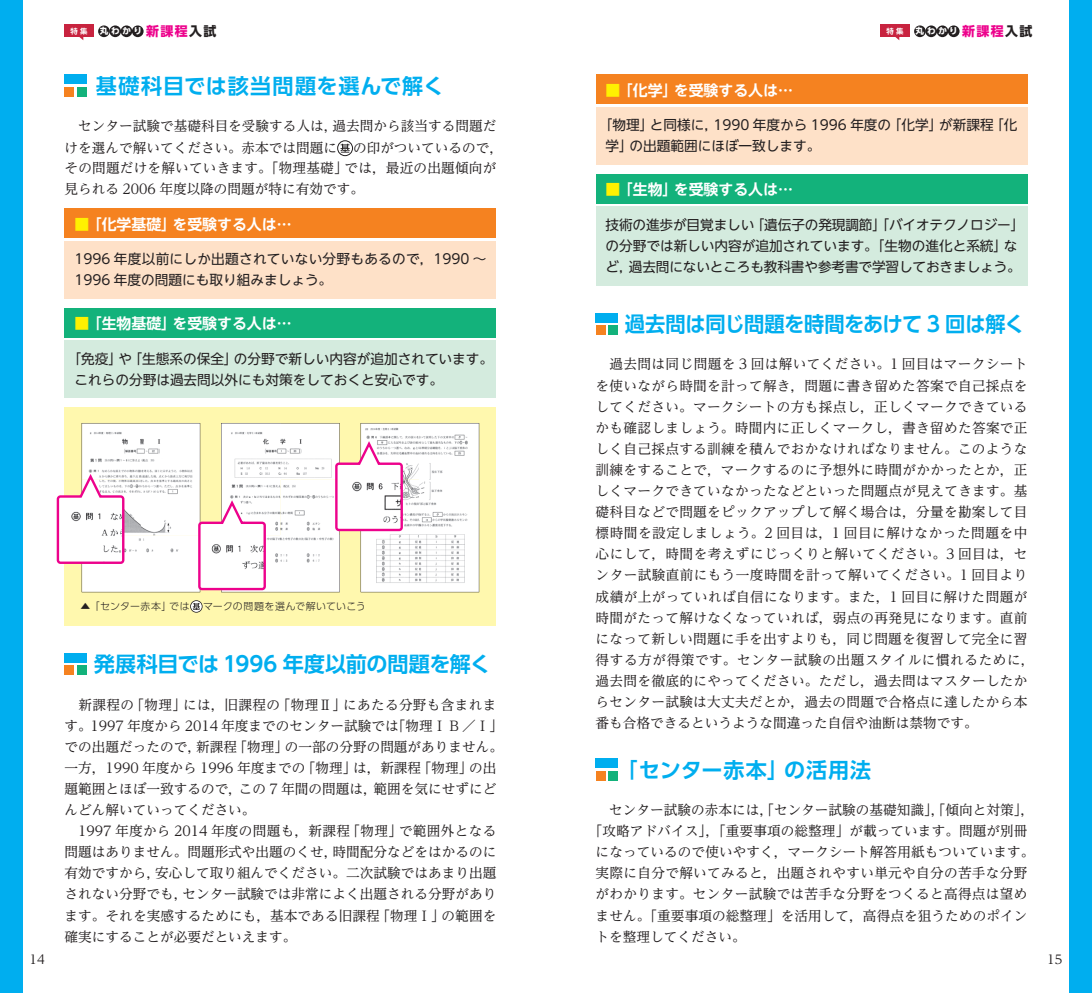
<style>
.page{position:relative;width:1092px;height:993px;background:#fff}
.page>*{position:absolute;margin:0;border:0;box-sizing:border-box;transform-origin:0 0}
.t1{font:700 21px "UD Shin Go Pr 6 N De";color:#00aeef}
.t2{font:700 21px "UD Shin Go Pr 6 N De";letter-spacing:-.02em;color:#00aeef;scale:.96 1}
.t3{font:700 21px "UD Shin Go Pr 6 N De";letter-spacing:.04em;color:#00aeef}
.t4{font:700 21px "UD Shin Go Pr 6 N De";letter-spacing:.045em;color:#00aeef}
.t5{font:700 14.88px "UD Shin Go NT Pr 6 N De";color:#fff}
.t6{font:13.65px/21px "UD Reimin Pr 6 N";letter-spacing:.02em;color:#231f20}
.t7{font:13.65px/21px "UD Reimin Pr 6 N";color:#231f20}
.t8{font:13.65px/21px "UD Shin Go NT Pr 6 N";color:#231f20}
.t9{font:12.42px "UD Reimin Pr 6 N";color:#231f20}
.t10{font:300 9.97px "UD Shin Go Pr 6 N";letter-spacing:.035em;color:#231f20}
.t11{font:700 8.58px "UD Shin Go Pr 6 N";letter-spacing:.3em;color:#fff}
.t12{font:700 7.35px "UD Shin Go Pr 6 N De";color:#fff}
.s1{font-size:12.95px;color:#ed028c}
.s2{font-size:12.95px;color:#231f20}
.s3{color:#fff101}
</style>
<div class="page">
<div style="left:1069px;top:0;width:22px;height:992px;background:#00aeef"></div>
<div style="left:0;top:0;width:22px;height:992px;background:#00aeef"></div>
<div style="left:914px;top:25px;width:11px;height:12px;background:#231f20;border-radius:50%"></div>
<div style="left:925px;top:25px;width:11px;height:12px;background:#231f20;border-radius:50%"></div>
<div style="left:936px;top:25px;width:12px;height:12px;background:#231f20;border-radius:50%"></div>
<div style="left:947px;top:25px;width:12px;height:12px;background:#231f20;border-radius:50%"></div>
<div style="left:880px;top:25px;width:29px;height:12px;background:#c8233f"></div>
<div style="left:98px;top:25px;width:12px;height:12px;background:#231f20;border-radius:50%"></div>
<div style="left:109px;top:25px;width:12px;height:12px;background:#231f20;border-radius:50%"></div>
<div style="left:121px;top:25px;width:11px;height:12px;background:#231f20;border-radius:50%"></div>
<div style="left:132px;top:25px;width:12px;height:12px;background:#231f20;border-radius:50%"></div>
<div style="left:64px;top:25px;width:30px;height:12px;background:#c8233f"></div>
<div style="left:64px;top:74px;width:23px;height:10px;background:#00aeef"></div>
<div style="left:64px;top:87px;width:10px;height:10px;background:#f58220"></div>
<div style="left:77px;top:87px;width:10px;height:10px;background:#13b27b"></div>
<svg style="left:337px;top:141px;width:15px;height:15px"></svg>
<div style="left:337px;top:140px;width:16px;height:16px;border:1px solid #231f20;border-radius:50%"></div>
<svg style="left:340px;top:144px;width:10px;height:8px"></svg>
<div style="left:64px;top:652px;width:23px;height:10px;background:#00aeef"></div>
<div style="left:64px;top:665px;width:10px;height:10px;background:#f58220"></div>
<div style="left:77px;top:665px;width:10px;height:10px;background:#13b27b"></div>
<div style="left:64px;top:241px;width:432px;height:57px;background:#fee1c8"></div>
<div style="left:64px;top:208px;width:432px;height:30px;background:#f58220"></div>
<div style="left:64px;top:340px;width:432px;height:57px;background:#d4ebde"></div>
<div style="left:64px;top:308px;width:432px;height:29px;background:#13b27b"></div>
<div style="left:64px;top:407px;width:432px;height:218px;background:#fff8ae"></div>
<svg style="left:56px;top:423px;width:423px;height:169px;background:#f7efed"></svg>
<svg style="left:190px;top:600px;width:12px;height:12px"></svg>
<div style="left:595px;top:107px;width:432px;height:57px;background:#fee1c8"></div>
<div style="left:595px;top:74px;width:432px;height:30px;background:#f58220"></div>
<div style="left:595px;top:206px;width:432px;height:80px;background:#d4ebde"></div>
<div style="left:595px;top:174px;width:432px;height:29px;background:#13b27b"></div>
<div style="left:595px;top:313px;width:23px;height:9px;background:#00aeef"></div>
<div style="left:595px;top:325px;width:10px;height:10px;background:#f58220"></div>
<div style="left:608px;top:325px;width:10px;height:10px;background:#13b27b"></div>
<div style="left:595px;top:758px;width:23px;height:10px;background:#00aeef"></div>
<div style="left:595px;top:770px;width:10px;height:10px;background:#f58220"></div>
<div style="left:608px;top:770px;width:10px;height:10px;background:#13b27b"></div>
<p class="t12" style="left:71px;top:25px;width:18px">特集</p>
<p class="t11" style="left:100px;top:24px;width:118px">丸わかり<span class="s1">新課程</span><span class="s2">入試</span></p>
<p class="t12" style="left:886px;top:25px;width:18px">特集</p>
<p class="t11" style="left:915px;top:24px;width:118px">丸わかり<span class="s1">新課程</span><span class="s2">入試</span></p>
<h1 class="t3" style="left:96px;top:69px;width:350px">基礎科目では該当問題を選んで解く</h1>
<p class="t7" style="left:64px;top:114px;width:440px;line-height:22.2px">　センター試験で基礎科目を受験する人は，過去問から該当する問題だけを選んで解いてください。赤本では問題に の印がついているので，</p>
<p class="t6" style="left:64px;top:157px;width:433px">その問題だけを解いていきます。「物理基礎」では，最近の出題傾向が見られる 2006 年度以降の問題が特に有効です。</p>
<p class="t5" style="left:605px;top:78px;width:189px"><span class="s3">■</span> 「化学」を受験する人は…</p>
<p class="t8" style="left:605px;top:114px;width:413px;text-indent:-7px">「物理」と同様に，1990 年度から 1996 年度の「化学」が新課程「化学」の出題範囲にほぼ一致します。</p>
<p class="t5" style="left:605px;top:177px;width:189px"><span class="s3">■</span> 「生物」を受験する人は…</p>
<p class="t8" style="left:605px;top:213px;width:420px">技術の進歩が目覚ましい「遺伝子の発現調節」「バイオテクノロジー」の分野では新しい内容が追加されています。「生物の進化と系統」など，過去問にないところも教科書や参考書で学習しておきましょう。</p>
<p class="t5" style="left:74px;top:212px;width:219px"><span class="s3">■</span> 「化学基礎」を受験する人は…</p>
<p class="t8" style="left:74px;top:248px;width:413px">1996 年度以前にしか出題されていない分野もあるので，1990 ～<br>1996 年度の問題にも取り組みましょう。</p>
<p class="t5" style="left:74px;top:311px;width:219px"><span class="s3">■</span> 「生物基礎」を受験する人は…</p>
<p class="t8" style="left:74px;top:347px;width:420px;text-indent:-7px">「免疫」や「生態系の保全」の分野で新しい内容が追加されています。これらの分野は過去問以外にも対策をしておくと安心です。</p>
<h1 class="t2" style="left:624px;top:307px;width:418px">過去問は同じ問題を時間をあけて 3 回は解く</h1>
<p class="t6" style="left:595px;top:353px;width:440px">　過去問は同じ問題を 3 回は解いてください。1 回目はマークシートを使いながら時間を計って解き，問題に書き留めた答案で自己採点をしてください。マークシートの方も採点し，正しくマークできているかも確認しましょう。時間内に正しくマークし，書き留めた答案で正しく自己採点する訓練を積んでおかなければなりません。このような訓練をすることで，マークするのに予想外に時間がかかったとか，正しくマークできていなかったなどといった問題点が見えてきます。基礎科目などで問題をピックアップして解く場合は，分量を勘案して目標時間を設定しましょう。2 回目は，1 回目に解けなかった問題を中心にして，時間を考えずにじっくりと解いてください。3 回目は，センター試験直前にもう一度時間を計って解いてください。1 回目より成績が上がっていれば自信になります。また，1 回目に解けた問題が時間がたって解けなくなっていれば，弱点の再発見になります。直前になって新しい問題に手を出すよりも，同じ問題を復習して完全に習得する方が得策です。センター試験の出題スタイルに慣れるために，過去問を徹底的にやってください。ただし，過去問はマスターしたからセンター試験は大丈夫だとか，過去の問題で合格点に達したから本番も合格できるというような間違った自信や油断は禁物です。</p>
<h1 class="t4" style="left:616px;top:752px;width:256px">「センター赤本」の活用法</h1>
<p class="t7" style="left:595px;top:798px;width:440px">　センター試験の赤本には，「センター試験の基礎知識」，「傾向と対策」，</p>
<p class="t6" style="left:588px;top:819px;width:440px">「攻略アドバイス」，「重要事項の総整理」が載っています。問題が別冊</p>
<p class="t6" style="left:595px;top:840px;width:440px">になっているので使いやすく，マークシート解答用紙もついています。</p>
<p class="t6" style="left:595px;top:862px;width:433px">実際に自分で解いてみると，出題されやすい単元や自分の苦手な分野</p>
<p class="t6" style="left:595px;top:883px;width:433px">がわかります。センター試験では苦手な分野をつくると高得点は望め</p>
<p class="t6" style="left:595px;top:904px;width:433px">ません。「重要事項の総整理」を活用して，高得点を狙うためのポイン</p>
<p class="t7" style="left:595px;top:925px;width:152px">トを整理してください。</p>
<p class="t10" style="left:80px;top:598px;width:111px">▲ 「センター赤本」では</p>
<p class="t10" style="left:203px;top:598px;width:164px">マークの問題を選んで解いていこう</p>
<h1 class="t1" style="left:94px;top:646px;width:398px">発展科目では 1996 年度以前の問題を解く</h1>
<p class="t7" style="left:64px;top:693px;width:440px">　新課程の「物理」には，旧課程の「物理Ⅱ」にあたる分野も含まれます。1997 年度から 2014 年度までのセンター試験では「物理Ⅰ B ／Ⅰ」での出題だったので，新課程「物理」の一部の分野の問題がありません。一方，1990 年度から 1996 年度までの「物理」は，新課程「物理」の出題範囲とほぼ一致するので，この 7 年間の問題は，範囲を気にせずにどんどん解いていってください。<br>　1997 年度から 2014 年度の問題も，新課程「物理」で範囲外となる問題はありません。問題形式や出題のくせ，時間配分などをはかるのに有効ですから，安心して取り組んでください。二次試験ではあまり出題されない分野でも，センター試験では非常によく出題される分野があります。それを実感するためにも，基本である旧課程「物理Ⅰ」の範囲を確実にすることが必要だといえます。</p>
<p class="t9" style="left:30px;top:949px;width:17px">14</p>
<p class="t9" style="left:1047px;top:949px;width:17px">15</p>
</div>
